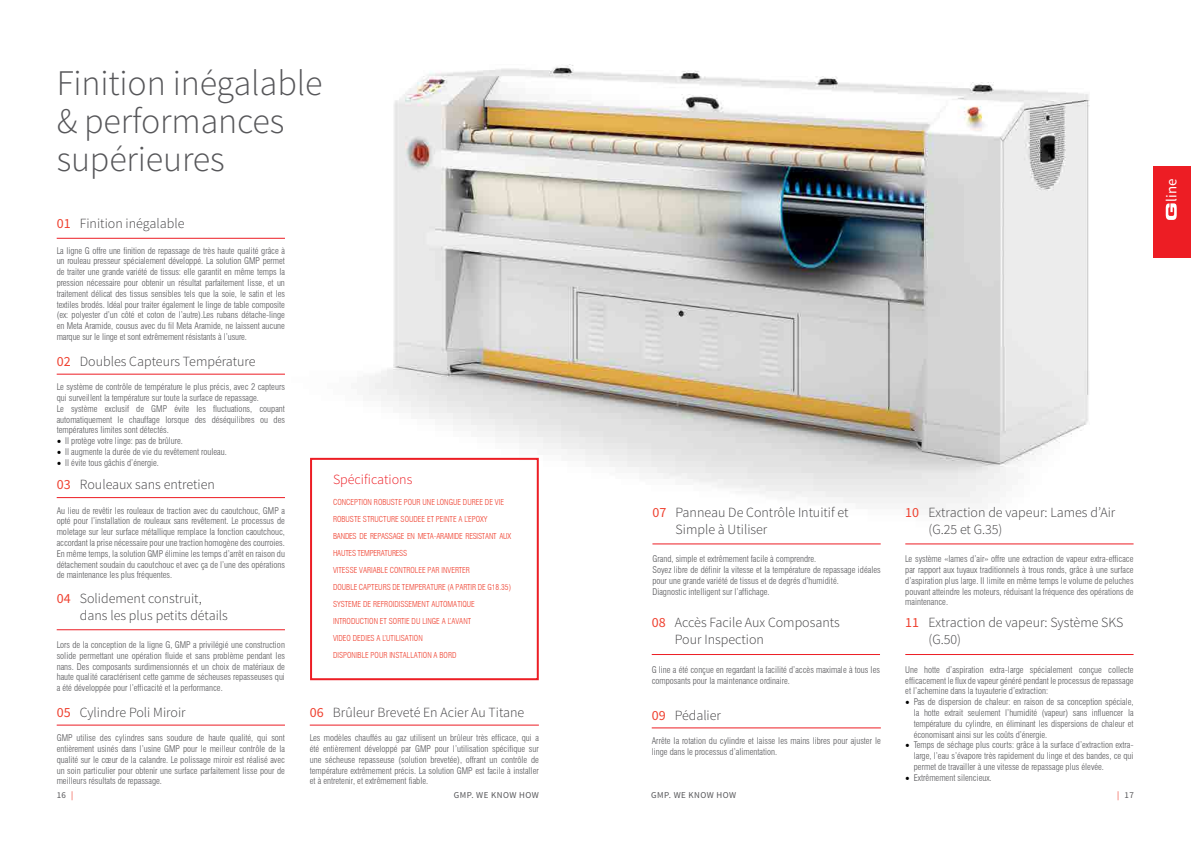
<style>
.page{position:relative;width:1191px;height:842px;background:#fff}
.page>*{position:absolute;margin:0;border:0;box-sizing:border-box;transform-origin:0 0}
.t1{font:300 36px/38px "Source Sans Pro";letter-spacing:-.005em;color:#565659}
.t2{font:14.9px "Source Sans Pro";color:#fff}
.t3{font:300 14px/17px "Source Sans Pro";color:#414042}
.t4{font:300 14px "Source Sans Pro";color:#ed1d24}
.t5{font:300 condensed 9px/10.8px "Swiss 721 BT";color:#565659;text-align:justify}
.t6{font:9px "Source Sans Pro";letter-spacing:.05em;color:#565659}
.t7{font:300 condensed 8px/17px "Swiss 721 BT";color:#ef4130}
.s1{font-weight:400;color:#ef4130}
.s2{font-family:"Minion Pro";font-weight:400;font-stretch:normal;font-size:12px;color:#000}
.s3{color:#ef4130}
</style>
<div class="page">
<img style="left:273px;top:64px;width:861px;height:481px">
<hr style="left:57px;top:725px;width:228px;height:1px;background:#ed1d24">
<hr style="left:651px;top:654px;width:229px;height:1px;background:#ed1d24">
<hr style="left:905px;top:544px;width:228px;height:1px;background:#ed1d24">
<hr style="left:651px;top:728px;width:230px;height:1px;background:#ed1d24">
<hr style="left:905px;top:654px;width:228px;height:1px;background:#ed1d24">
<hr style="left:652px;top:544px;width:228px;height:1px;background:#ed1d24">
<hr style="left:57px;top:238px;width:228px;height:1px;background:#ed1d24">
<hr style="left:57px;top:374px;width:228px;height:1px;background:#ed1d24">
<hr style="left:57px;top:497px;width:228px;height:1px;background:#ed1d24">
<hr style="left:57px;top:629px;width:228px;height:1px;background:#ed1d24">
<hr style="left:310px;top:725px;width:229px;height:1px;background:#ed1d24">
<div style="left:310px;top:458px;width:229px;height:222px;border:2px solid #ed1d24"></div>
<div style="left:1153px;top:167px;width:38px;height:91px;background:#ed1d24"></div>
<svg style="left:1165px;top:203px;width:11px;height:17px"></svg>
<h1 class="t1" style="left:57px;top:64px;width:267px">Finition inégalable &amp; performances supérieures</h1>
<h3 class="t3" style="left:57px;top:215px;width:129px"><span class="s1">01</span> Finition inégalable</h3>
<p class="t5" style="left:57px;top:245px;width:230px">La ligne G offre une finition de repassage de très haute qualité grâce à un rouleau presseur spécialement développé. La solution GMP permet de traiter une grande variété de tissus: elle garantit en même temps la pression nécessaire pour obtenir un résultat parfaitement lisse, et un traitement délicat des tissus sensibles tels que la soie, le satin et les textiles brodés. Idéal pour traiter également le linge de table composite (ex: polyester d’un côté et coton de l’autre).Les rubans détache-linge en Meta Aramide, cousus avec du fil Meta Aramide, ne laissent aucune marque sur le linge et sont extrêmement résistants à l’usure.</p>
<h3 class="t3" style="left:57px;top:353px;width:200px"><span class="s1">02</span> Doubles Capteurs Température</h3>
<p class="t5" style="left:57px;top:382px;width:230px;text-align:left">Le système de contrôle de température le plus précis, avec 2 capteurs qui surveillent la température sur toute la surface de repassage.<br>Le système exclusif de GMP évite les fluctuations, coupant automatiquement le chauffage lorsque des déséquilibres ou des températures limites sont détectés.</p>
<p class="t5" style="left:57px;top:436px;width:128px"><span class="s2">•</span> Il protège votre linge: pas de brûlure.</p>
<p class="t5" style="left:57px;top:446px;width:172px"><span class="s2">•</span> Il augmente la durée de vie du revêtement rouleau.</p>
<p class="t5" style="left:57px;top:457px;width:104px"><span class="s2">•</span> Il évite tous gâchis d’énergie.</p>
<h3 class="t3" style="left:57px;top:476px;width:160px"><span class="s1">03</span> Rouleaux sans entretien</h3>
<p class="t5" style="left:57px;top:505px;width:230px">Au lieu de revêtir les rouleaux de traction avec du caoutchouc, GMP a opté pour l’installation de rouleaux sans revêtement. Le processus de moletage sur leur surface métallique remplace la fonction caoutchouc, accordant la prise nécessaire pour une traction homogène des courroies.<br>En même temps, la solution GMP élimine les temps d’arrêt en raison du détachement soudain du caoutchouc et avec ça de l’une des opérations de maintenance les plus fréquentes.</p>
<h3 class="t3" style="left:80px;top:589px;width:149px;text-indent:-23px"><span class="s1">04</span> Solidement construit, dans les plus petits détails</h3>
<p class="t5" style="left:57px;top:639px;width:230px">Lors de la conception de la ligne G, GMP a privilégié une construction solide permettant une opération fluide et sans problème pendant les nans. Des composants surdimensionnés et un choix de matériaux de haute qualité caractérisent cette gamme de sécheuses repasseuses qui a été développée pour l’efficacité et la performance.</p>
<h3 class="t3" style="left:57px;top:704px;width:130px"><span class="s1">05</span> Cylindre Poli Miroir</h3>
<p class="t5" style="left:57px;top:732px;width:230px">GMP utilise des cylindres sans soudure de haute qualité, qui sont entièrement usinés dans l’usine GMP pour le meilleur contrôle de la qualité sur le cœur de la calandre. Le polissage miroir est réalisé avec un soin particulier pour obtenir une surface parfaitement lisse pour de meilleurs résultats de repassage.</p>
<h3 class="t4" style="left:333px;top:471px;width:81px">Spécifications</h3>
<p class="t7" style="left:333px;top:494px;width:180px">CONCEPTION ROBUSTE POUR UNE LONGUE DUREE DE VIE ROBUSTE STRUCTURE SOUDEE ET PEINTE A L’EPOXY BANDES DE REPASSAGE EN META-ARAMIDE RESISTANT AUX HAUTES TEMPERATURESS<br>VITESSE VARIABLE CONTROLEE PAR INVERTER<br>DOUBLE CAPTEURS DE TEMPERATURE (A PARTIR DE G18.35)<br>SYSTEME DE REFROIDISSEMENT AUTOMATIQUE INTRODUCTION ET SORTIE DU LINGE A L’AVANT<br>VIDEO DEDIES A L’UTILISATION<br>DISPONIBLE POUR INSTALLATION A BORD</p>
<h3 class="t3" style="left:310px;top:704px;width:216px"><span class="s1">06</span> Brûleur Breveté En Acier Au Titane</h3>
<p class="t5" style="left:310px;top:732px;width:231px">Les modèles chauffés au gaz utilisent un brûleur très efficace, qui a été entièrement développé par GMP pour l’utilisation spécifique sur une sécheuse repasseuse (solution brevetée), offrant un contrôle de température extrêmement précis. La solution GMP est facile à installer et à entretenir, et extrêmement fiable.</p>
<h3 class="t3" style="left:675px;top:504px;width:174px;text-indent:-23px"><span class="s1">07</span> Panneau De Contrôle Intuitif et<br>Simple à Utiliser</h3>
<p class="t5" style="left:652px;top:553px;width:230px;text-align:left">Grand, simple et extrêmement facile à comprendre.<br>Soyez libre de définir la vitesse et la température de repassage idéales pour une grande variété de tissus et de degrés d’humidité.<br>Diagnostic intelligent sur l’affichage.</p>
<h3 class="t3" style="left:675px;top:614px;width:166px;text-indent:-23px"><span class="s1">08</span> Accès Facile Aux Composants<br>Pour Inspection</h3>
<p class="t5" style="left:651px;top:664px;width:230px">G line a été conçue en regardant la facilité d’accès maximale à tous les composants pour la maintenance ordinaire.</p>
<h3 class="t3" style="left:651px;top:707px;width:71px"><span class="s1">09</span> Pédalier</h3>
<p class="t5" style="left:651px;top:735px;width:231px">Arrête la rotation du cylindre et laisse les mains libres pour ajuster le linge dans le processus d’alimentation.</p>
<h3 class="t3" style="left:928px;top:504px;width:188px;text-indent:-23px"><span class="s1">10</span> Extraction de vapeur: Lames d’Air (G.25 et G.35)</h3>
<p class="t5" style="left:905px;top:553px;width:230px">Le système «lames d’air» offre une extraction de vapeur extra-efficace par rapport aux tuyaux traditionnels à trous ronds, grâce à une surface d’aspiration plus large. Il limite en même temps le volume de peluches pouvant atteindre les moteurs, réduisant la fréquence des opérations de maintenance.</p>
<h3 class="t3" style="left:928px;top:614px;width:196px;text-indent:-23px"><span class="s1">11</span> Extraction de vapeur: Système SKS (G.50)</h3>
<p class="t5" style="left:905px;top:664px;width:230px">Une hotte d’aspiration extra-large spécialement conçue collecte efficacement le flux de vapeur généré pendant le processus de repassage et l’achemine dans la tuyauterie d’extraction:</p>
<p class="t5" style="left:913px;top:696px;width:221px;text-indent:-9px"><span class="s2">•</span> Pas de dispersion de chaleur: en raison de sa conception spéciale, la hotte extrait seulement l’humidité (vapeur) sans influencer la température du cylindre, en éliminant les dispersions de chaleur et économisant ainsi sur les coûts d’énergie.</p>
<p class="t5" style="left:913px;top:740px;width:221px;text-indent:-9px"><span class="s2">•</span> Temps de séchage plus courts: grâce à la surface d’extraction extra&shy;large, l’eau s’évapore très rapidement du linge et des bandes, ce qui permet de travailler à une vitesse de repassage plus élevée.</p>
<p class="t5" style="left:905px;top:772px;width:88px"><span class="s2">•</span> Extrêmement silencieux.</p>
<p class="t6" style="left:57px;top:789px;width:18px">16 <span class="s3">|</span></p>
<p class="t6" style="left:454px;top:789px;width:86px">GMP. WE KNOW HOW</p>
<p class="t6" style="left:651px;top:789px;width:86px">GMP. WE KNOW HOW</p>
<p class="t6" style="left:1117px;top:789px;width:18px"><span class="s3">|</span> 17</p>
<h2 class="t2" style="left:1162px;top:202px;width:25px;rotate:-90deg">line</h2>
</div>
